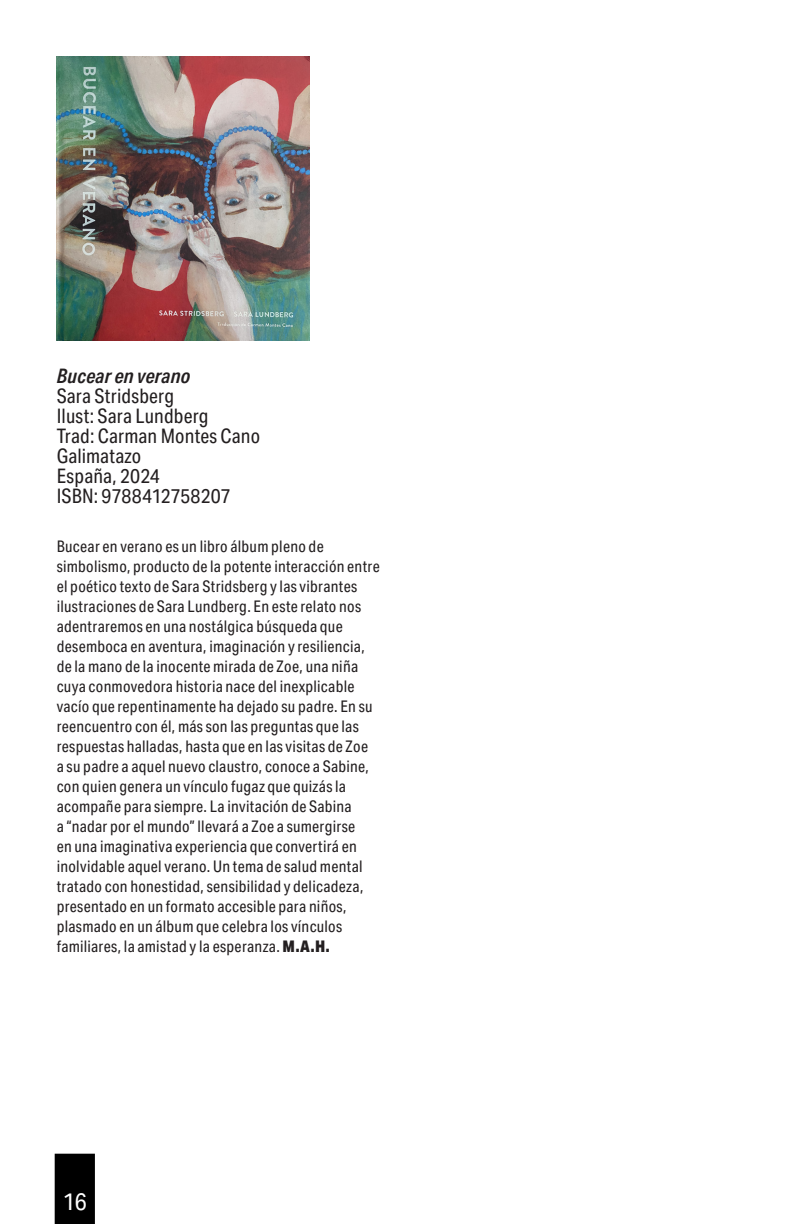
<style>
.page{position:relative;width:792px;height:1224px;background:#fff}
.page>*{position:absolute;margin:0;border:0;box-sizing:border-box;transform-origin:0 0}
.t1{font:24px "Aktiv Grotesk Cd";color:#fff}
.t2{font:20px "Aktiv Grotesk Cd";letter-spacing:.005em;color:#231f20}
.t3{font:italic 600 20px "Aktiv Grotesk Cd";letter-spacing:.01em;color:#231f20}
.t4{font:16px/20px "Aktiv Grotesk Cd";letter-spacing:.015em;color:#231f20}
.s1{font-weight:900}
</style>
<div class="page">
<div style="left:55px;top:1154px;width:40px;height:70px;background:#000"></div>
<hr style="left:791px;top:190px;width:1px;height:465px;background:#000">
<img style="left:57px;top:57px;width:252px;height:283px">
<p class="t3" style="left:57px;top:365px;width:135px">Bucear en verano</p>
<p class="t2" style="left:57px;top:385px;width:119px">Sara Stridsberg</p>
<p class="t2" style="left:57px;top:405px;width:154px">Ilust: Sara Lundberg</p>
<p class="t2" style="left:57px;top:425px;width:205px">Trad: Carman Montes Cano</p>
<p class="t2" style="left:57px;top:445px;width:86px">Galimatazo</p>
<p class="t2" style="left:57px;top:465px;width:105px">España, 2024</p>
<p class="t2" style="left:57px;top:485px;width:175px">ISBN: 9788412758207</p>
<p class="t4" style="left:57px;top:536px;width:325px">Bucear en verano es un libro álbum pleno de simbolismo, producto de la potente interacción entre el poético texto de Sara Stridsberg y las vibrantes ilustraciones de Sara Lundberg. En este relato nos adentraremos en una nostálgica búsqueda que desemboca en aventura, imaginación y resiliencia, de la mano de la inocente mirada de Zoe, una niña cuya conmovedora historia nace del inexplicable vacío que repentinamente ha dejado su padre. En su reencuentro con él, más son las preguntas que las respuestas halladas, hasta que en las visitas de Zoe<br>a su padre a aquel nuevo claustro, conoce a Sabine, con quien genera un vínculo fugaz que quizás la acompañe para siempre. La invitación de Sabina<br>a “nadar por el mundo” llevará a Zoe a sumergirse<br>en una imaginativa experiencia que convertirá en inolvidable aquel verano. Un tema de salud mental tratado con honestidad, sensibilidad y delicadeza, presentado en un formato accesible para niños, plasmado en un álbum que celebra los vínculos familiares, la amistad y la esperanza. <span class="s1">M.A.H.</span></p>
<h1 class="t1" style="left:63px;top:1187px;width:25px">16</h1>
</div>
